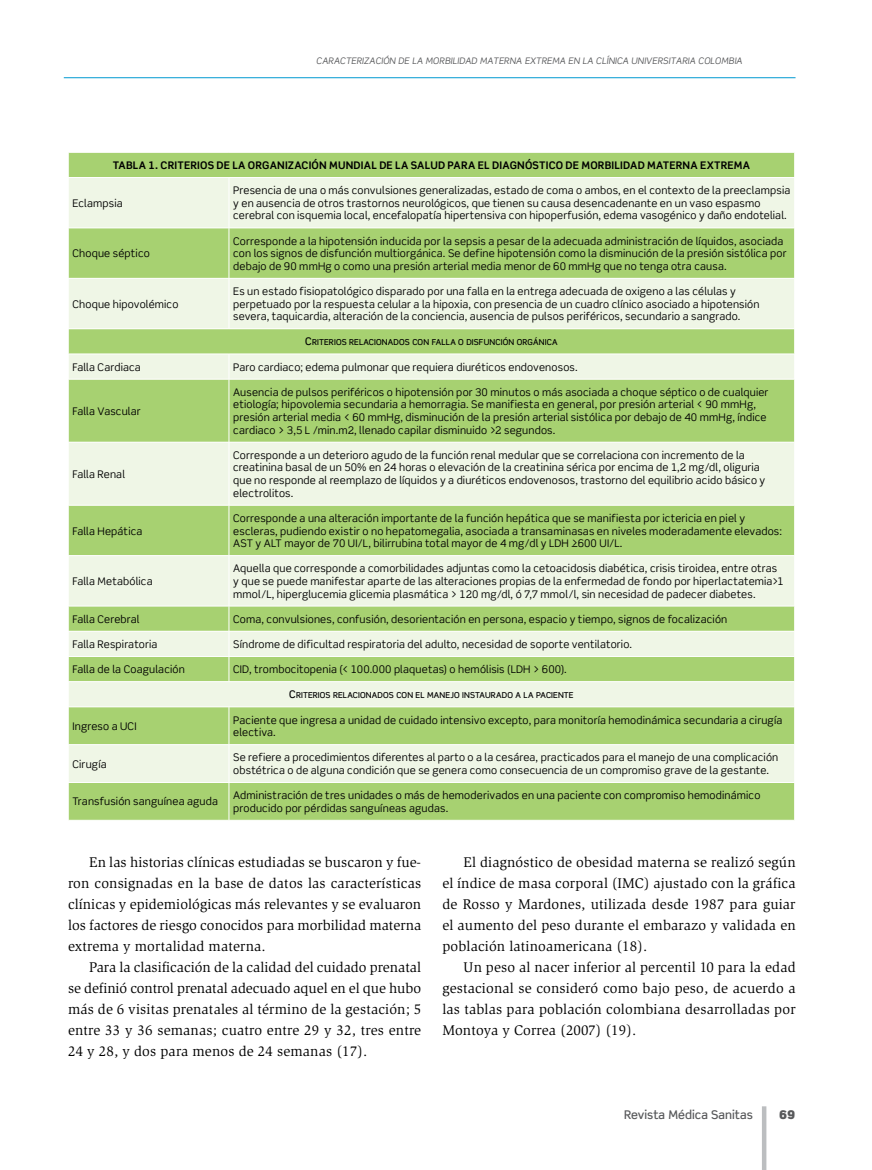
<style>
.page{position:relative;width:872px;height:1170px;background:#fff}
.page>*{position:absolute;margin:0;border:0;box-sizing:border-box;transform-origin:0 0}
._01Body_text{font:14.4px/21px "Slimbach Std";letter-spacing:.01em;color:#000;text-align:justify}
.t1{font:500 12px "Scene Std";color:#58595b}
.t2{font:900 12px "Scene Std";color:#58595b}
._14texto_tablas{font:10.5px/12.6px "Scene Std";letter-spacing:.015em;color:#000}
._15Tit_Tabla{font:700 10.5px "Scene Std";letter-spacing:.02em;color:#000}
.t3{font:italic 9px "Scene Std";letter-spacing:.01em;color:#58595b}
._16Encabezado{font:500 8.25px "Scene Std";letter-spacing:.02em;color:#000}
.s1{font-size:10.5px}
</style>
<div class="page">
<hr style="left:64px;top:77px;width:731px;height:1px;background:#0099d1">
<hr style="left:762px;top:1106px;width:4px;height:63px;background:#bcbec0">
<div style="left:69px;top:153px;width:725px;height:667px;background:#a7d171"></div>
<svg style="left:69px;top:178px;width:725px;height:604px;background:#cee5b0"></svg>
<svg style="left:68px;top:152px;width:1px;height:25px"></svg>
<svg style="left:794px;top:152px;width:1px;height:25px"></svg>
<hr style="left:68px;top:177px;width:161px;height:1px;background:#fff">
<hr style="left:229px;top:177px;width:566px;height:1px;background:#fff">
<hr style="left:229px;top:178px;width:1px;height:50px;background:#fff">
<hr style="left:68px;top:228px;width:161px;height:1px;background:#fff">
<hr style="left:229px;top:228px;width:566px;height:1px;background:#fff">
<hr style="left:229px;top:228px;width:1px;height:50px;background:#fff">
<hr style="left:68px;top:278px;width:161px;height:1px;background:#fff">
<hr style="left:229px;top:278px;width:566px;height:1px;background:#fff">
<hr style="left:229px;top:278px;width:1px;height:50px;background:#fff">
<hr style="left:68px;top:328px;width:161px;height:1px;background:#fff">
<hr style="left:229px;top:328px;width:566px;height:1px;background:#fff">
<hr style="left:68px;top:354px;width:161px;height:1px;background:#fff">
<svg style="left:68px;top:329px;width:1px;height:25px"></svg>
<hr style="left:229px;top:354px;width:566px;height:1px;background:#fff">
<svg style="left:229px;top:355px;width:1px;height:24px"></svg>
<svg style="left:794px;top:329px;width:1px;height:25px"></svg>
<hr style="left:68px;top:379px;width:161px;height:1px;background:#fff">
<hr style="left:229px;top:379px;width:566px;height:1px;background:#fff">
<hr style="left:229px;top:379px;width:1px;height:63px;background:#fff">
<hr style="left:68px;top:442px;width:161px;height:1px;background:#fff">
<hr style="left:229px;top:442px;width:566px;height:1px;background:#fff">
<hr style="left:229px;top:442px;width:1px;height:63px;background:#fff">
<hr style="left:68px;top:505px;width:161px;height:1px;background:#fff">
<hr style="left:229px;top:505px;width:566px;height:1px;background:#fff">
<hr style="left:229px;top:505px;width:1px;height:50px;background:#fff">
<hr style="left:68px;top:555px;width:161px;height:1px;background:#fff">
<hr style="left:229px;top:555px;width:566px;height:1px;background:#fff">
<hr style="left:229px;top:555px;width:1px;height:51px;background:#fff">
<hr style="left:68px;top:605px;width:161px;height:1px;background:#fff">
<hr style="left:229px;top:605px;width:566px;height:1px;background:#fff">
<hr style="left:68px;top:631px;width:161px;height:1px;background:#fff">
<hr style="left:229px;top:631px;width:566px;height:1px;background:#fff">
<hr style="left:68px;top:656px;width:161px;height:1px;background:#fff">
<hr style="left:229px;top:656px;width:566px;height:1px;background:#fff">
<svg style="left:229px;top:606px;width:1px;height:75px"></svg>
<hr style="left:68px;top:681px;width:161px;height:1px;background:#fff">
<svg style="left:68px;top:606px;width:1px;height:75px"></svg>
<hr style="left:229px;top:681px;width:566px;height:1px;background:#fff">
<svg style="left:794px;top:606px;width:1px;height:75px"></svg>
<hr style="left:68px;top:706px;width:161px;height:1px;background:#fff">
<hr style="left:229px;top:706px;width:566px;height:1px;background:#fff">
<hr style="left:229px;top:707px;width:1px;height:37px;background:#fff">
<hr style="left:68px;top:744px;width:161px;height:1px;background:#fff">
<hr style="left:229px;top:744px;width:566px;height:1px;background:#fff">
<hr style="left:229px;top:744px;width:1px;height:38px;background:#fff">
<hr style="left:68px;top:782px;width:161px;height:1px;background:#fff">
<hr style="left:229px;top:782px;width:566px;height:1px;background:#fff">
<hr style="left:229px;top:782px;width:1px;height:38px;background:#fff">
<p class="t3" style="left:316px;top:55px;width:427px">CARACTERIZACIÓN DE LA MORBILIDAD MATERNA EXTREMA EN LA CLÍNICA UNIVERSITARIA COLOMBIA</p>
<p class="_15Tit_Tabla" style="left:113px;top:159px;width:639px">TABLA 1. CRITERIOS DE LA ORGANIZACIÓN MUNDIAL DE LA SALUD PARA EL DIAGNÓSTICO DE MORBILIDAD MATERNA EXTREMA</p>
<p class="_14texto_tablas" style="left:72px;top:197px;width:52px">Eclampsia</p>
<p class="_14texto_tablas" style="left:233px;top:184px;width:558px">Presencia de una o más convulsiones generalizadas, estado de coma o ambos, en el contexto de la preeclampsia y en ausencia de otros trastornos neurológicos, que tienen su causa desencadenante en un vaso espasmo cerebral con isquemia local, encefalopatía hipertensiva con hipoperfusión, edema vasogénico y daño endotelial.</p>
<p class="_14texto_tablas" style="left:72px;top:247px;width:79px">Choque séptico</p>
<p class="_14texto_tablas" style="left:72px;top:297px;width:107px">Choque hipovolémico</p>
<p class="_14texto_tablas" style="left:233px;top:234px;width:555px">Corresponde a la hipotensión inducida por la sepsis a pesar de la adecuada administración de líquidos, asociada con los signos de disfunción multiorgánica. Se define hipotensión como la disminución de la presión sistólica por debajo de 90 mmHg o como una presión arterial media menor de 60 mmHg que no tenga otra causa.</p>
<p class="_14texto_tablas" style="left:233px;top:285px;width:528px">Es un estado fisiopatológico disparado por una falla en la entrega adecuada de oxigeno a las células y perpetuado por la respuesta celular a la hipoxia, con presencia de un cuadro clínico asociado a hipotensión severa, taquicardia, alteración de la conciencia, ausencia de pulsos periféricos, secundario a sangrado.</p>
<p class="_16Encabezado" style="left:305px;top:337px;width:254px"><span class="s1">C</span>RITERIOS RELACIONADOS CON FALLA O DISFUNCIÓN ORGÁNICA</p>
<p class="_14texto_tablas" style="left:72px;top:360px;width:70px">Falla Cardiaca</p>
<p class="_14texto_tablas" style="left:233px;top:360px;width:346px">Paro cardiaco; edema pulmonar que requiera diuréticos endovenosos.</p>
<p class="_14texto_tablas" style="left:72px;top:404px;width:70px">Falla Vascular</p>
<p class="_14texto_tablas" style="left:233px;top:385px;width:537px">Ausencia de pulsos periféricos o hipotensión por 30 minutos o más asociada a choque séptico o de cualquier etiología; hipovolemia secundaria a hemorragia. Se manifiesta en general, por presión arterial &lt; 90 mmHg, presión arterial media &lt; 60 mmHg, disminución de la presión arterial sistólica por debajo de 40 mmHg, índice cardiaco &gt; 3,5 L /min.m2, llenado capilar disminuido &gt;2 segundos.</p>
<p class="_14texto_tablas" style="left:72px;top:467px;width:54px">Falla Renal</p>
<p class="_14texto_tablas" style="left:72px;top:524px;width:72px">Falla Hepática</p>
<p class="_14texto_tablas" style="left:72px;top:574px;width:82px">Falla Metabólica</p>
<p class="_14texto_tablas" style="left:233px;top:448px;width:533px">Corresponde a un deterioro agudo de la función renal medular que se correlaciona con incremento de la creatinina basal de un 50% en 24 horas o elevación de la creatinina sérica por encima de 1,2 mg/dl, oliguria que no responde al reemplazo de líquidos y a diuréticos endovenosos, trastorno del equilibrio acido básico y electrolitos.</p>
<p class="_14texto_tablas" style="left:233px;top:511px;width:550px">Corresponde a una alteración importante de la función hepática que se manifiesta por ictericia en piel y escleras, pudiendo existir o no hepatomegalia, asociada a transaminasas en niveles moderadamente elevados:<br>AST y ALT mayor de 70 UI/L, bilirrubina total mayor de 4 mg/dl y LDH ≥600 UI/L.</p>
<p class="_14texto_tablas" style="left:233px;top:562px;width:552px">Aquella que corresponde a comorbilidades adjuntas como la cetoacidosis diabética, crisis tiroidea, entre otras y que se puede manifestar aparte de las alteraciones propias de la enfermedad de fondo por hiperlactatemia&gt;1 mmol/L, hiperglucemia glicemia plasmática &gt; 120 mg/dl, ó 7,7 mmol/l, sin necesidad de padecer diabetes.</p>
<p class="_14texto_tablas" style="left:72px;top:612px;width:69px">Falla Cerebral</p>
<p class="_14texto_tablas" style="left:233px;top:612px;width:495px">Coma, convulsiones, confusión, desorientación en persona, espacio y tiempo, signos de focalización</p>
<p class="_14texto_tablas" style="left:72px;top:637px;width:86px">Falla Respiratoria</p>
<p class="_14texto_tablas" style="left:233px;top:637px;width:400px">Síndrome de dificultad respiratoria del adulto, necesidad de soporte ventilatorio.</p>
<p class="_14texto_tablas" style="left:72px;top:663px;width:114px">Falla de la Coagulación</p>
<p class="_14texto_tablas" style="left:233px;top:663px;width:335px">CID, trombocitopenia (&lt; 100.000 plaquetas) o hemólisis (LDH &gt; 600).</p>
<p class="_16Encabezado" style="left:289px;top:690px;width:286px"><span class="s1">C</span>RITERIOS RELACIONADOS CON EL MANEJO INSTAURADO A LA PACIENTE</p>
<p class="_14texto_tablas" style="left:72px;top:719px;width:65px">Ingreso a UCI</p>
<p class="_14texto_tablas" style="left:233px;top:713px;width:550px">Paciente que ingresa a unidad de cuidado intensivo excepto, para monitoría hemodinámica secundaria a cirugía electiva.</p>
<p class="_14texto_tablas" style="left:72px;top:757px;width:36px">Cirugía</p>
<p class="_14texto_tablas" style="left:233px;top:751px;width:546px">Se refiere a procedimientos diferentes al parto o a la cesárea, practicados para el manejo de una complicación obstétrica o de alguna condición que se genera como consecuencia de un compromiso grave de la gestante.</p>
<p class="_14texto_tablas" style="left:72px;top:795px;width:147px">Transfusión sanguínea aguda</p>
<p class="_14texto_tablas" style="left:233px;top:789px;width:529px">Administración de tres unidades o más de hemoderivados en una paciente con compromiso hemodinámico producido por pérdidas sanguíneas agudas.</p>
<p class="_01Body_text" style="left:68px;top:851px;width:355px;text-indent:21px">En las historias clínicas estudiadas se buscaron y fue&shy;ron consignadas en la base de datos las características clínicas y epidemiológicas más relevantes y se evaluaron los factores de riesgo conocidos para morbilidad materna extrema y mortalidad materna.</p>
<p class="_01Body_text" style="left:68px;top:956px;width:355px;text-indent:21px">Para la clasificación de la calidad del cuidado prenatal se definió control prenatal adecuado aquel en el que hubo más de 6 visitas prenatales al término de la gestación; 5 entre 33 y 36 semanas; cuatro entre 29 y 32, tres entre 24 y 28, y dos para menos de 24 semanas (17).</p>
<p class="_01Body_text" style="left:442px;top:851px;width:355px;text-indent:21px">El diagnóstico de obesidad materna se realizó según el índice de masa corporal (IMC) ajustado con la gráfica de Rosso y Mardones, utilizada desde 1987 para guiar el aumento del peso durante el embarazo y validada en población latinoamericana (18).</p>
<p class="_01Body_text" style="left:442px;top:956px;width:355px;text-indent:21px">Un peso al nacer inferior al percentil 10 para la edad gestacional se consideró como bajo peso, de acuerdo a las tablas para población colombiana desarrolladas por Montoya y Correa (2007) (19).</p>
<p class="t1" style="left:624px;top:1106px;width:130px">Revista Médica Sanitas</p>
<p class="t2" style="left:779px;top:1106px;width:18px">69</p>
</div>
